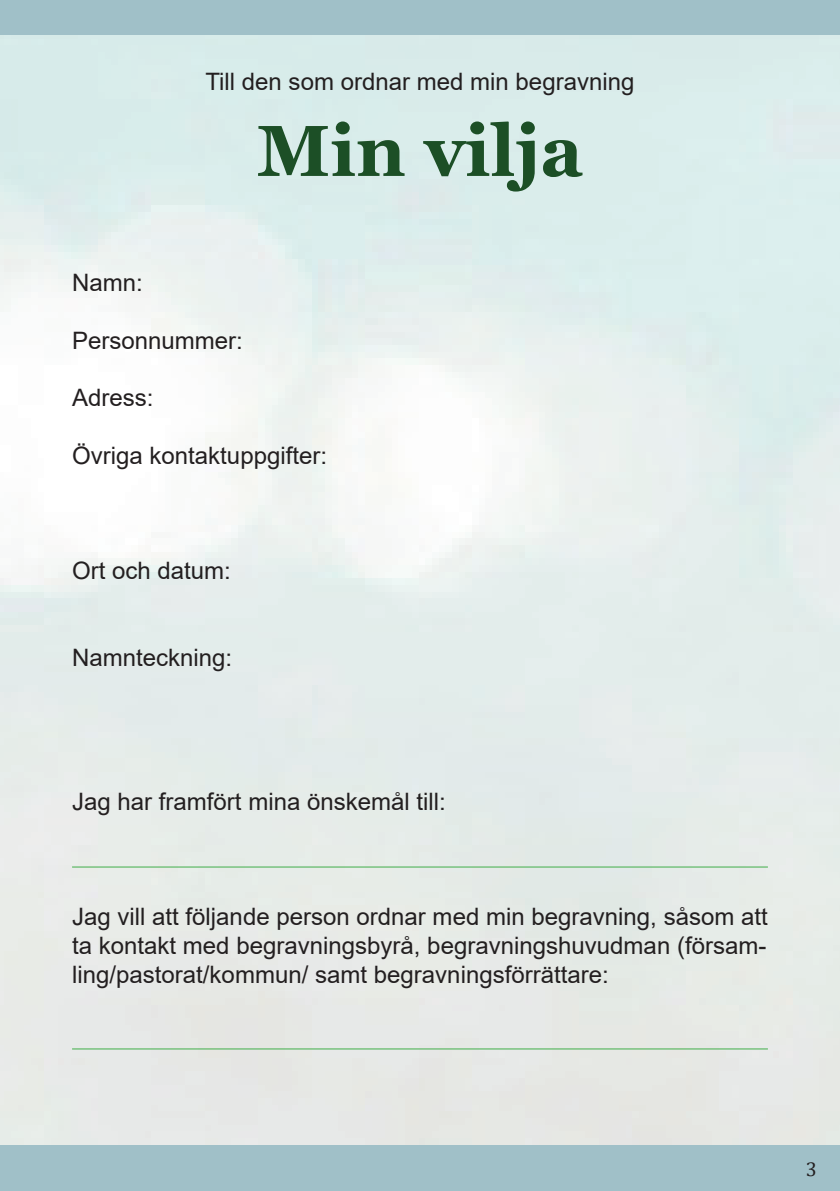
<style>
.page{position:relative;width:840px;height:1191px;background:#fff}
.page>*{position:absolute;margin:0;border:0;box-sizing:border-box;transform-origin:0 0}
.t1{font:700 72px "Georgia";color:#1c4f26}
.t2{font:24px/28.8px "Arial";color:#231f20;text-align:justify}
.t3{font:20px "Cambria";color:#231f20}
</style>
<div class="page">
<div style="left:0;top:1145px;width:839px;height:46px;background:#a0c0c8"></div>
<div style="left:0;top:0;width:839px;height:35px;background:#a0c0c8"></div>
<hr style="left:72px;top:1048px;width:695px;height:1px;background:#40ae49">
<hr style="left:72px;top:866px;width:695px;height:1px;background:#40ae49">
<p class="t2" style="left:72px;top:268px;width:72px">Namn:</p>
<p class="t2" style="left:205px;top:66px;width:430px">Till den som ordnar med min begravning</p>
<h1 class="t1" style="left:257px;top:105px;width:328px">Min vilja</h1>
<p class="t2" style="left:72px;top:326px;width:172px">Personnummer:</p>
<p class="t2" style="left:72px;top:383px;width:83px">Adress:</p>
<p class="t2" style="left:72px;top:441px;width:256px">Övriga kontaktuppgifter:</p>
<p class="t2" style="left:72px;top:556px;width:160px">Ort och datum:</p>
<p class="t2" style="left:72px;top:642px;width:162px">Namnteckning:</p>
<p class="t2" style="left:72px;top:786px;width:375px">Jag har framfört mina önskemål till:</p>
<p class="t2" style="left:72px;top:902px;width:696px">Jag vill att följande person ordnar med min begravning, såsom att ta kontakt med begravningsbyrå, begravningshuvudman (försam&shy;ling/pastorat/kommun/ samt begravningsförrättare:</p>
<p class="t3" style="left:805px;top:1157px;width:13px">3</p>
</div>
